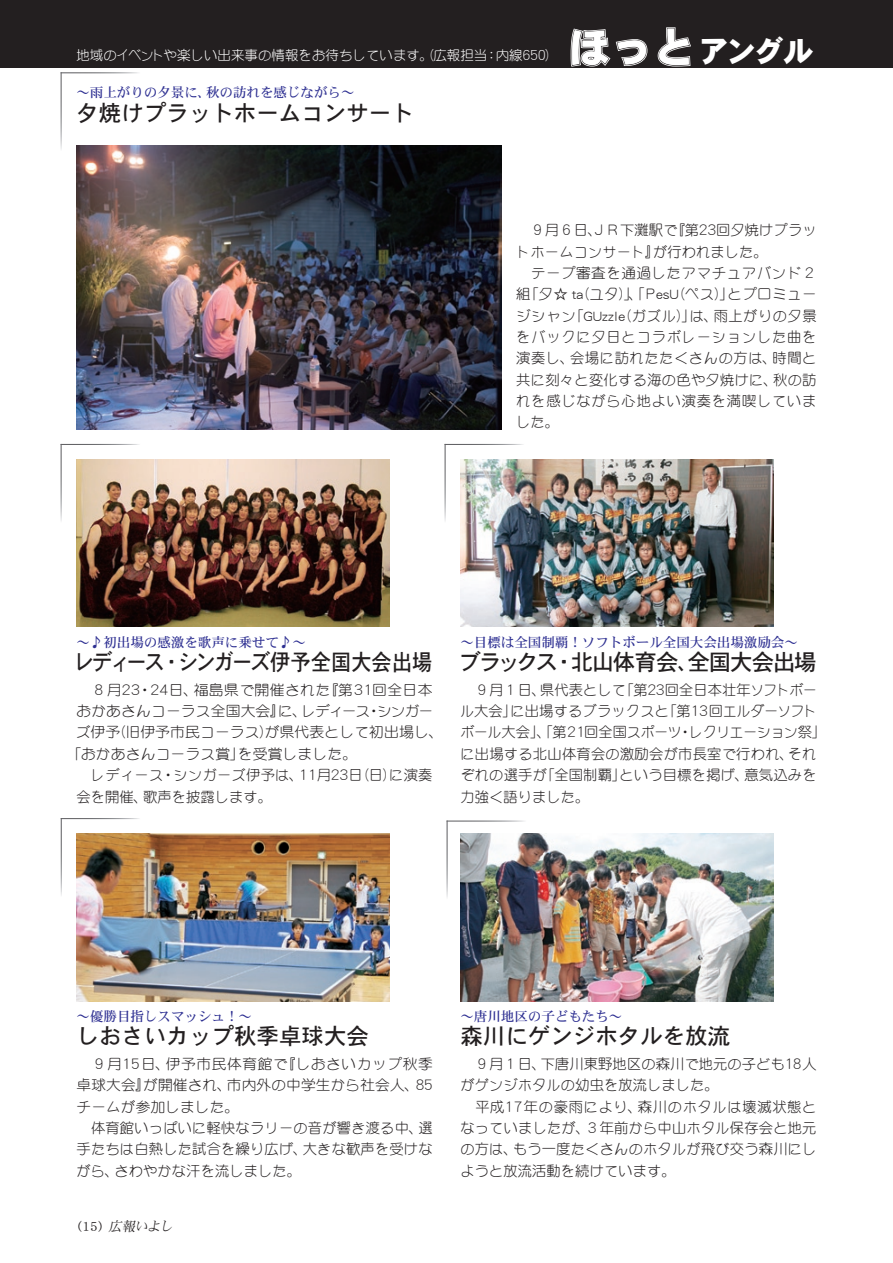
<style>
.page{position:relative;width:893px;height:1263px;background:#fff}
.page>*{position:absolute;margin:0;border:0;box-sizing:border-box;transform-origin:0 0}
.t1{font:30px "DFHS Gothic Std W9";color:#fff}
.t2{font:22.5px "DFHS Gothic Std W5";color:#231f20}
.t3{font:22.5px "DFHS Gothic Std W5";color:#231f20;scale:.9 1}
.t4{font:22.5px "DFHS Gothic Std W5";letter-spacing:-.05em;color:#231f20}
.t5{font:14.25px/21.3px "DF Maru Gothic Std W3";letter-spacing:.015em;color:#231f20}
.t6{font:14.25px/21.3px "DF Maru Gothic Std W3";letter-spacing:.015em;color:#231f20;scale:1.04 1}
.t7{font:14.25px/21.3px "DF Maru Gothic Std W3";letter-spacing:.055em;color:#231f20}
.t8{font:14.25px "DF Maru Gothic Std W3";letter-spacing:.035em;color:#231f20}
.t9{font:14.25px "DF Maru Gothic Std W3";letter-spacing:.05em;color:#231f20}
.t10{font:14.25px "DF Maru Gothic Std W3";letter-spacing:.04em;color:#231f20}
.t11{font:14.25px "DF Maru Gothic Std W3";letter-spacing:.045em;color:#231f20}
.t12{font:14.25px "DF Maru Gothic Std W3";letter-spacing:-.01em;color:#231f20}
.t13{font:14.25px "DF Maru Gothic Std W3";letter-spacing:-.04em;color:#231f20}
.t14{font:14.25px "DF Maru Gothic Std W3";letter-spacing:-.075em;color:#231f20}
.t15{font:14.25px "DF Maru Gothic Std W3";letter-spacing:-.05em;color:#231f20}
.t16{font:14.25px "DF Maru Gothic Std W3";letter-spacing:-.03em;color:#231f20}
.t17{font:13.5px "DFHS Mincho Std W5";color:#2e3092}
.t18{font:13.5px "DF Maru Gothic Std W3";color:#fff}
.t19{font:italic 13.5px "DFHS Mincho Std W3";color:#231f20}
.s1{font-size:42px}
.s2{font-style:normal;font-size:13.8px}
</style>
<div class="page">
<div style="left:0;top:0;width:893px;height:68px;background:#231f20"></div>
<svg style="left:570px;top:28px;width:78px;height:39px"></svg>
<svg style="left:657px;top:27px;width:34px;height:40px"></svg>
<img style="left:77px;top:833px;width:313px;height:168px">
<img style="left:76px;top:459px;width:313px;height:168px">
<img style="left:460px;top:459px;width:313px;height:168px">
<img style="left:77px;top:146px;width:425px;height:283px">
<img style="left:460px;top:833px;width:313px;height:168px">
<p class="t18" style="left:76px;top:48px;width:413px">地域のイベントや楽しい出来事の情報をお待ちしています。（広報担当</p>
<p class="t18" style="left:496px;top:48px;width:28px">内線</p>
<p class="t18" style="left:545px;top:48px;width:15px">(</p>
<p class="t18" style="left:520px;top:48px;width:30px">６５０</p>
<p class="t18" style="left:485px;top:48px;width:15px">：</p>
<p class="t17" style="left:206px;top:85px;width:150px">秋の訪れを感じながら~</p>
<p class="t17" style="left:76px;top:85px;width:136px">～雨上がりの夕景に、</p>
<h2 class="t2" style="left:76px;top:101px;width:339px">夕焼けプラットホームコンサート</h2>
<h1 class="t1" style="left:569px;top:35px;width:246px"><span class="s1">ほっと</span>アングル</h1>
<p class="t5" style="left:716px;top:219px;width:102px">回夕焼けプラッ</p>
<p class="t5" style="left:516px;top:219px;width:163px">　９月６日ＪＲ下灘駅で</p>
<p class="t5" style="left:671px;top:219px;width:30px">『第</p>
<p class="t5" style="left:696px;top:219px;width:24px">２３</p>
<p class="t5" style="left:587px;top:219px;width:16px">、</p>
<p class="t5" style="left:653px;top:241px;width:116px">が行われました。</p>
<p class="t5" style="left:516px;top:241px;width:145px">トホームコンサート』</p>
<p class="t8" style="left:531px;top:265px;width:287px">テープ審査を通過したアマチュアバンド２</p>
<p class="t5" style="left:727px;top:283px;width:91px">とプロミュー</p>
<p class="t5" style="left:516px;top:283px;width:164px">「組夕☆ （t a ユタ）」、「ＰesU</p>
<p class="t5" style="left:670px;top:283px;width:65px">（ペス）」</p>
<p class="t5" style="left:516px;top:305px;width:61px">ジシャン</p>
<p class="t7" style="left:516px;top:326px;width:302px">をバックに夕日とコラボレーションした曲を</p>
<p class="t5" style="left:772px;top:347px;width:45px">時間と</p>
<p class="t8" style="left:714px;top:308px;width:104px">雨上がりの夕景</p>
<p class="t5" style="left:617px;top:305px;width:80px">（ガズル）」</p>
<p class="t5" style="left:569px;top:305px;width:57px">「GUzzle</p>
<p class="t5" style="left:690px;top:305px;width:29px">は、</p>
<p class="t11" style="left:570px;top:350px;width:208px">会場に訪れたたくさんの方は、</p>
<p class="t5" style="left:516px;top:347px;width:59px">演奏し、</p>
<p class="t7" style="left:516px;top:369px;width:302px">共に刻々と変化する海の色や夕焼けに、<br>れを感じながら心地よい演奏を満喫していました。</p>
<p class="t5" style="left:773px;top:369px;width:45px">秋の訪</p>
<p class="t17" style="left:76px;top:634px;width:231px">～♪初出場の感激を歌声に乗せて♪~</p>
<h2 class="t3" style="left:178px;top:650px;width:284px">シンガーズ伊予全国大会出場</h2>
<h2 class="t3" style="left:74px;top:650px;width:121px">レディース・</h2>
<p class="t17" style="left:460px;top:634px;width:339px">～目標は全国制覇！ソフトボール全国大会出場激励会~</p>
<h2 class="t4" style="left:571px;top:650px;width:247px">北山体育会全国大会出場</h2>
<h2 class="t2" style="left:458px;top:650px;width:101px">ブラックス</h2>
<h2 class="t2" style="left:553px;top:650px;width:24px">・</h2>
<h2 class="t2" style="left:677px;top:650px;width:24px">、</h2>
<p class="t6" style="left:194px;top:679px;width:133px">福島県で開催された</p>
<p class="t6" style="left:372px;top:679px;width:60px">回全日本</p>
<p class="t6" style="left:323px;top:679px;width:52px">『第３１</p>
<p class="t6" style="left:76px;top:679px;width:45px">　８月</p>
<p class="t6" style="left:169px;top:679px;width:29px">日、</p>
<p class="t6" style="left:119px;top:679px;width:52px">２３２４</p>
<p class="t6" style="left:138px;top:679px;width:16px">・</p>
<p class="t12" style="left:665px;top:682px;width:154px">回全日本壮年ソフトボー</p>
<p class="t5" style="left:540px;top:679px;width:88px">県代表として</p>
<p class="t5" style="left:619px;top:679px;width:30px">「第</p>
<p class="t5" style="left:460px;top:679px;width:87px">　９月１日、</p>
<p class="t5" style="left:645px;top:679px;width:24px">２３</p>
<p class="t6" style="left:302px;top:700px;width:68px">レディース</p>
<p class="t6" style="left:111px;top:700px;width:321px;text-indent:-35px">おかあさんコーラス全国大会に』、<br>（旧伊予市民コーラスが県代表として初出場し、</p>
<p class="t6" style="left:377px;top:700px;width:55px">シンガー</p>
<p class="t6" style="left:366px;top:700px;width:16px">・</p>
<p class="t6" style="left:76px;top:721px;width:44px">ズ伊予</p>
<p class="t6" style="left:259px;top:721px;width:16px">）</p>
<p class="t5" style="left:510px;top:700px;width:160px">に出場するブラックスと</p>
<p class="t14" style="left:688px;top:703px;width:131px">１３回エルダーソフト</p>
<p class="t5" style="left:460px;top:700px;width:58px">ル大会」</p>
<p class="t5" style="left:662px;top:700px;width:30px">「第</p>
<p class="t13" style="left:460px;top:725px;width:129px">ボール大会」、「第２１</p>
<p class="t16" style="left:584px;top:725px;width:99px">回全国スポーツ</p>
<p class="t15" style="left:689px;top:725px;width:138px">レクリエーション祭「</p>
<p class="t5" style="left:678px;top:721px;width:16px">・</p>
<p class="t6" style="left:67px;top:743px;width:173px">「おかあさんコーラス賞」</p>
<p class="t6" style="left:238px;top:743px;width:116px">を受賞しました。</p>
<p class="t5" style="left:143px;top:764px;width:131px;text-indent:-67px">　レディース<br>歌声を披露します。</p>
<p class="t5" style="left:161px;top:764px;width:144px">・シンガーズ伊予は、</p>
<p class="t5" style="left:76px;top:785px;width:73px">会を開催、</p>
<p class="t5" style="left:349px;top:764px;width:85px">（日日に演奏</p>
<p class="t5" style="left:383px;top:764px;width:16px">）</p>
<p class="t5" style="left:317px;top:764px;width:16px">月</p>
<p class="t5" style="left:328px;top:764px;width:24px">２３</p>
<p class="t5" style="left:297px;top:764px;width:25px">１１</p>
<p class="t5" style="left:744px;top:743px;width:74px;text-indent:-284px">に出場する北山体育会の激励会が市長室で行われ、<br>意気込みを</p>
<p class="t5" style="left:788px;top:743px;width:30px">それ</p>
<p class="t5" style="left:460px;top:764px;width:131px">ぞれの選手が<br>力強く語りました。</p>
<p class="t5" style="left:620px;top:764px;width:131px">という目標を掲げ、</p>
<p class="t5" style="left:540px;top:764px;width:87px">「全国制覇」</p>
<p class="t17" style="left:77px;top:1008px;width:177px">～優勝目指しスマッシュ!~</p>
<h2 class="t2" style="left:77px;top:1024px;width:294px">しおさいカップ秋季卓球大会</h2>
<p class="t10" style="left:281px;top:1056px;width:153px">『しおさいカップ秋季</p>
<p class="t10" style="left:166px;top:1056px;width:123px">伊予市民体育館で</p>
<p class="t5" style="left:77px;top:1053px;width:47px">　９月</p>
<p class="t5" style="left:119px;top:1053px;width:52px">１５日、</p>
<p class="t5" style="left:143px;top:1074px;width:90px">が開催され、</p>
<p class="t5" style="left:77px;top:1074px;width:164px">卓球大会』<br>チームが参加しました。</p>
<p class="t5" style="left:227px;top:1074px;width:193px">市内外の中学生から社会人、</p>
<p class="t5" style="left:413px;top:1074px;width:25px">８５</p>
<p class="t5" style="left:303px;top:1117px;width:131px;text-indent:-226px">　体育館いっぱいに軽快なラリーの音が響き渡る中、大きな歓声を受けな</p>
<p class="t5" style="left:418px;top:1117px;width:16px">選</p>
<p class="t5" style="left:114px;top:1138px;width:194px;text-indent:-38px">手たちは白熱した試合を繰り広げ、さわやかな汗を流しました。</p>
<p class="t5" style="left:77px;top:1160px;width:44px">がら、</p>
<p class="t19" style="left:78px;top:1219px;width:99px"><span class="s2">( 1 5 )</span> 広報いよし</p>
<p class="t17" style="left:460px;top:1008px;width:163px">～唐川地区の子どもたち~</p>
<h2 class="t2" style="left:460px;top:1024px;width:271px">森川にゲンジホタルを放流</h2>
<p class="t5" style="left:541px;top:1053px;width:246px">下唐川東野地区の森川で地元の子ども</p>
<p class="t5" style="left:782px;top:1053px;width:36px">１８人</p>
<p class="t5" style="left:460px;top:1053px;width:87px">　９月１日、</p>
<p class="t5" style="left:460px;top:1074px;width:260px">がゲンジホタルの幼虫を放流しました。</p>
<p class="t9" style="left:638px;top:1099px;width:180px">森川のホタルは壊滅状態と</p>
<p class="t9" style="left:502px;top:1099px;width:141px">１７年の豪雨により、</p>
<p class="t5" style="left:460px;top:1095px;width:46px">　平成</p>
<p class="t5" style="left:513px;top:1117px;width:305px;text-indent:-53px">なっていましたが、<br>もう一度たくさんのホタルが飛び交う森川にし</p>
<p class="t5" style="left:585px;top:1117px;width:233px">３年前から中山ホタル保存会と地元</p>
<p class="t5" style="left:460px;top:1138px;width:217px">の方は、<br>ようと放流活動を続けています。</p>
</div>
